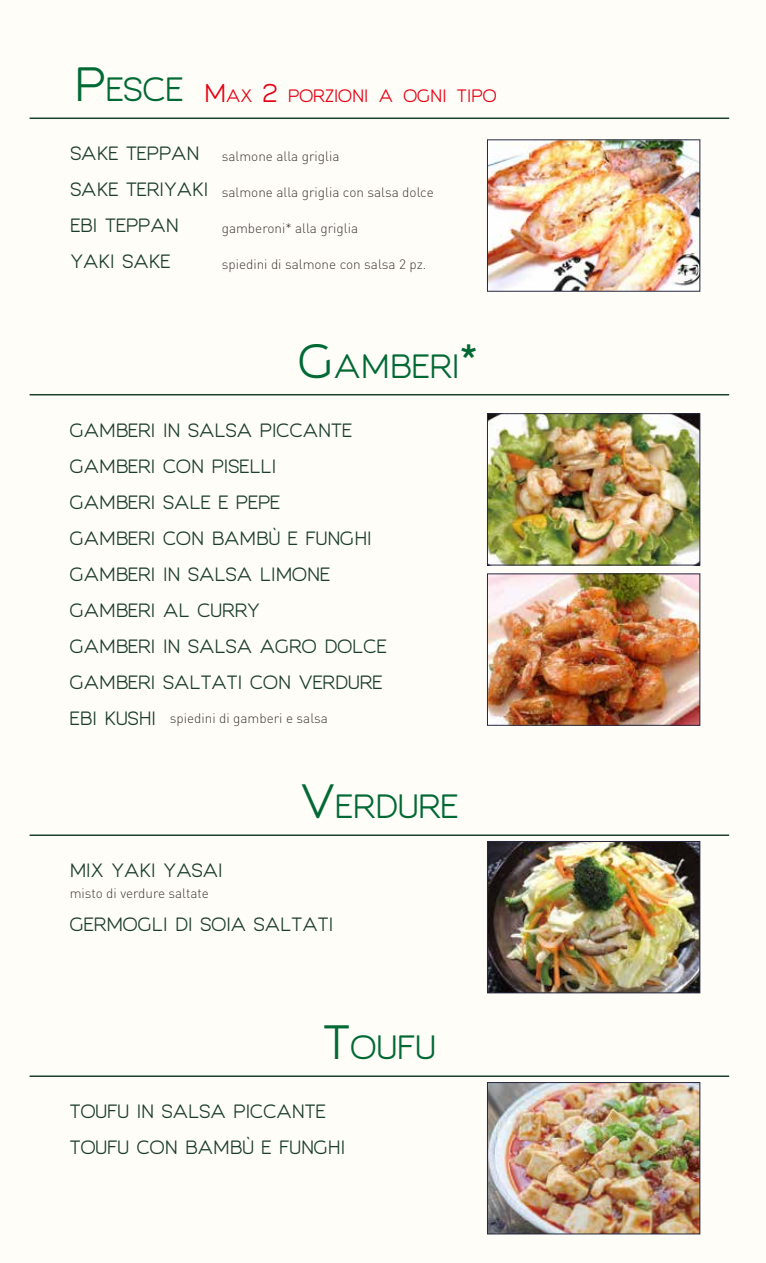
<style>
.page{position:relative;width:766px;height:1263px;background:#fff}
.page>*{position:absolute;margin:0;border:0;box-sizing:border-box;transform-origin:0 0}
.t1{font:31.5px "Giorgio";letter-spacing:.005em;color:#006934}
.t2{font:18px/36px "Giorgio";color:#1c3e2c}
.t3{font:16.8px "Giorgio";color:#e60012}
.t4{font:300 13.5px "DIN";color:#3e3a39}
.s1{font-size:45px}
.s2{font-size:24px}
</style>
<div class="page">
<div style="left:0;top:0;width:765px;height:1263px;background:#fffdf8"></div>
<img style="left:489px;top:142px;width:208px;height:147px">
<div style="left:487px;top:140px;width:212px;height:151px;border:1px solid #25283e"></div>
<hr style="left:30px;top:118px;width:699px;height:1px;background:#1c3e2c">
<img style="left:489px;top:415px;width:208px;height:148px">
<div style="left:487px;top:413px;width:212px;height:152px;border:1px solid #25283e"></div>
<img style="left:489px;top:576px;width:208px;height:147px">
<div style="left:487px;top:574px;width:212px;height:151px;border:1px solid #25283e"></div>
<hr style="left:30px;top:394px;width:699px;height:1px;background:#1c3e2c">
<img style="left:489px;top:843px;width:208px;height:148px">
<div style="left:487px;top:841px;width:212px;height:152px;border:1px solid #25283e"></div>
<hr style="left:30px;top:834px;width:699px;height:2px;background:#1c3e2c">
<img style="left:489px;top:1084px;width:208px;height:148px">
<div style="left:487px;top:1082px;width:212px;height:152px;border:1px solid #25283e"></div>
<hr style="left:30px;top:1075px;width:699px;height:2px;background:#1c3e2c">
<h1 class="t1" style="left:75px;top:70px;width:109px"><span class="s1">P</span>ESCE</h1>
<p class="t3" style="left:204px;top:85px;width:294px"><span class="s2">M</span>AX <span class="s2">2</span> PORZIONI A OGNI TIPO</p>
<p class="t2" style="left:70px;top:137px;width:140px">SAKE TEPPAN<br>SAKE TERIYAKI<br>EBI TEPPAN<br>YAKI SAKE</p>
<p class="t4" style="left:222px;top:147px;width:119px">salmone alla griglia</p>
<p class="t4" style="left:222px;top:183px;width:213px">salmone alla griglia con salsa dolce</p>
<p class="t4" style="left:222px;top:219px;width:138px">gamberoni* alla griglia</p>
<p class="t4" style="left:222px;top:255px;width:206px">spiedini di salmone con salsa 2 pz.</p>
<h1 class="t1" style="left:298px;top:346px;width:180px"><span class="s1">G</span>AMBERI<span class="s1">*</span></h1>
<p class="t2" style="left:70px;top:413px;width:318px">GAMBERI IN SALSA PICCANTE<br>GAMBERI CON PISELLI<br>GAMBERI SALE E PEPE<br>GAMBERI CON BAMBÙ E FUNGHI<br>GAMBERI IN SALSA LIMONE<br>GAMBERI AL CURRY<br>GAMBERI IN SALSA AGRO DOLCE<br>GAMBERI SALTATI CON VERDURE<br>EBI KUSHI</p>
<p class="t4" style="left:170px;top:710px;width:159px">spiedini di gamberi e salsa</p>
<p class="t2" style="left:70px;top:854px;width:154px">MIX YAKI YASAI</p>
<p class="t4" style="left:70px;top:885px;width:140px">misto di verdure saltate</p>
<h1 class="t1" style="left:300px;top:787px;width:159px"><span class="s1">V</span>ERDURE</h1>
<p class="t2" style="left:70px;top:908px;width:265px">GERMOGLI DI SOIA SALTATI</p>
<h1 class="t1" style="left:323px;top:1028px;width:114px"><span class="s1">T</span>OUFU</h1>
<p class="t2" style="left:70px;top:1095px;width:277px">TOUFU IN SALSA PICCANTE<br>TOUFU CON BAMBÙ E FUNGHI</p>
</div>
